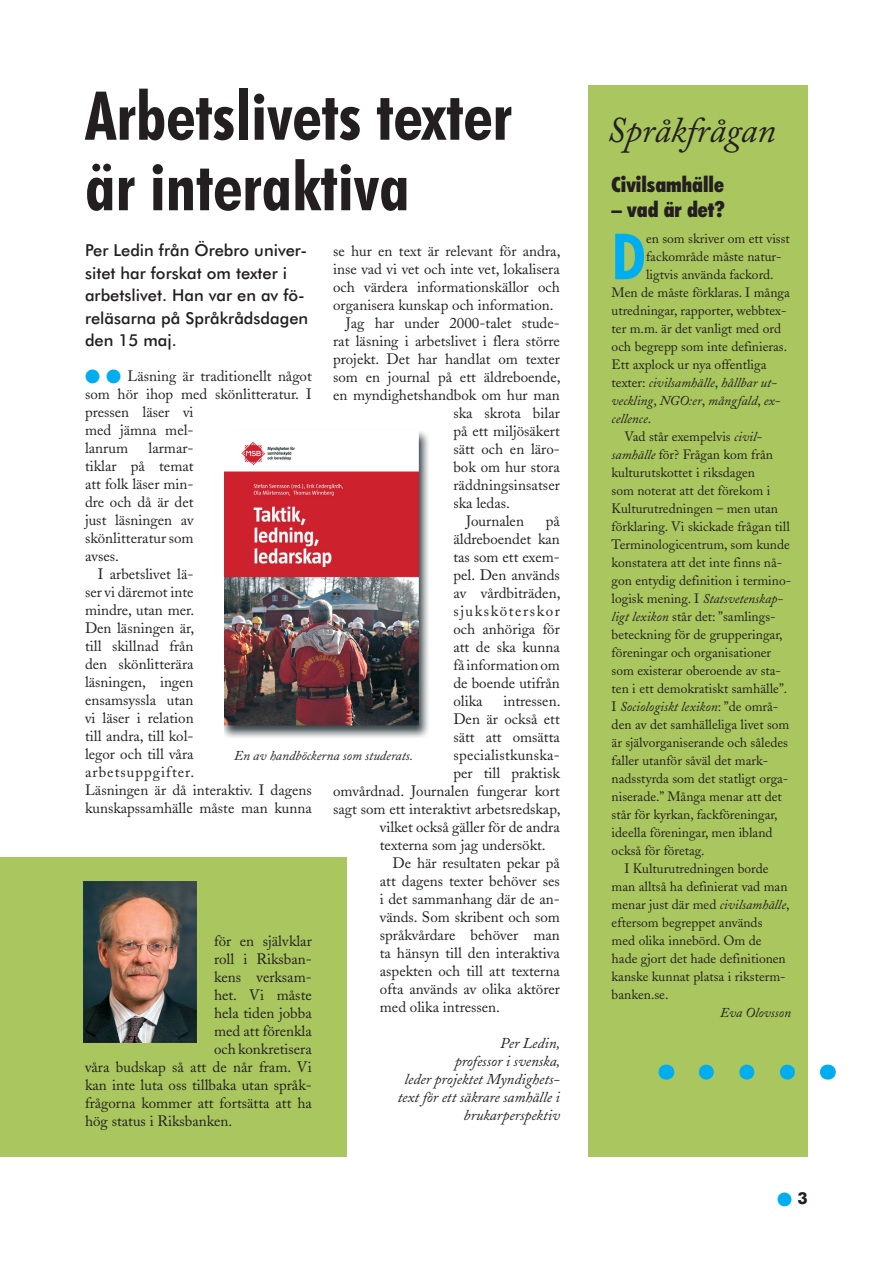
<style>
.page{position:relative;width:893px;height:1263px;background:#fff}
.page>*{position:absolute;margin:0;border:0;box-sizing:border-box;transform-origin:0 0}
.t1{font:700 condensed 67.5px/70.5px "Futura BT";color:#231f20}
.t2{font:700 condensed 64.05px "Futura BT";color:#00aeef}
.t3{font:italic 36px "Adobe Caslon";color:#231f20}
.t4{font:900 condensed 21px "Futura BT";color:#231f20}
.t5{font:500 16.5px/22.5px "Futura BT";color:#231f20}
.t6{font:700 16.5px "Futura BT";color:#231f20}
.t7{font:15px/18px "Adobe Caslon";color:#231f20;text-align:justify}
.t8{font:italic 15px/18px "Adobe Caslon";color:#231f20;text-align:right}
.t9{font:15px "Adobe Caslon";letter-spacing:.02em;color:#231f20}
.t10{font:13.5px "Adobe Caslon";color:#231f20}
.t11{font:italic 13.5px "Adobe Caslon";color:#231f20}
.s1{color:#00aeef}
.s2{font-style:normal}
.s3{font-style:italic}
</style>
<div class="page">
<div style="left:0;top:857px;width:347px;height:300px;background:#aac65e"></div>
<div style="left:588px;top:85px;width:220px;height:1072px;background:#aac65e"></div>
<svg style="left:706px;top:1064px;width:89px;height:15px"></svg>
<svg style="left:666px;top:1064px;width:1px;height:15px"></svg>
<svg style="left:827px;top:1064px;width:1px;height:15px"></svg>
<img style="left:224px;top:431px;width:205px;height:306px">
<img style="left:84px;top:881px;width:112px;height:161px">
<h1 class="t1" style="left:85px;top:80px;width:428px">Arbetslivets texter är interaktiva</h1>
<p class="t5" style="left:85px;top:239px;width:225px">Per Ledin från Örebro univer&shy;sitet har forskat om texter i arbetslivet. Han var en av fö&shy;reläsarna på Språkrådsdagen den 15 maj.</p>
<p class="t7" style="left:85px;top:367px;width:228px;text-align:left"><span class="s1">●</span> <span class="s1">●</span> Läsning är traditionellt något som hör ihop med skönlitteratur. I pressen läser vi<br>med jämna mel-<br>lanrum</p>
<p class="t7" style="left:333px;top:242px;width:229px">se hur en text är relevant för andra,</p>
<p class="t7" style="left:333px;top:260px;width:228px">inse vad vi vet och inte vet, lokalisera</p>
<p class="t7" style="left:333px;top:278px;width:228px">och värdera informationskällor och</p>
<p class="t7" style="left:333px;top:296px;width:222px">organisera kunskap och information.</p>
<p class="t7" style="left:346px;top:314px;width:216px">Jag har under 2000-talet stude-</p>
<p class="t7" style="left:333px;top:332px;width:228px">rat läsning i arbetslivet i flera större</p>
<p class="t7" style="left:333px;top:350px;width:228px">projekt. Det har handlat om texter</p>
<p class="t7" style="left:333px;top:368px;width:229px">som en journal på ett äldreboende,</p>
<p class="t7" style="left:333px;top:386px;width:228px">en myndighetshandbok om hur man</p>
<p class="t7" style="left:453px;top:404px;width:108px">ska skrota bilar</p>
<p class="t7" style="left:453px;top:422px;width:108px">på ett miljösäkert</p>
<p class="t7" style="left:453px;top:440px;width:108px">sätt och en läro-</p>
<p class="t7" style="left:453px;top:458px;width:108px">bok om hur stora</p>
<p class="t7" style="left:453px;top:476px;width:108px">räddningsinsatser</p>
<p class="t7" style="left:453px;top:494px;width:58px">ska ledas.</p>
<p class="t7" style="left:466px;top:512px;width:59px">Journalen</p>
<p class="t7" style="left:85px;top:439px;width:110px;text-indent:63px">larmar&shy;tiklar på temat att folk läser min&shy;dre och då är det just läsningen av skönlitteratur som avses.</p>
<p class="t7" style="left:85px;top:565px;width:228px;text-align:left;text-indent:13px">I arbetslivet lä-<br>ser vi däremot inte<br>mindre, utan mer.<br>Den läsningen är,<br>till skillnad från<br>den skönlitterära<br>läsningen, ingen<br>ensamsyssla utan<br>vi läser i relation<br>till andra, till kol-<br>legor och till våra<br>arbetsuppgifter.<br>Läsningen är då interaktiv. I dagens kunskapssamhälle måste man kunna</p>
<p class="t7" style="left:453px;top:512px;width:109px;text-indent:92px">på äldreboendet kan tas som ett exem&shy;pel. Den används av vårdbiträden, sjuksköterskor och anhöriga för att de ska kunna få information om de boende utifrån olika</p>
<p class="t7" style="left:503px;top:692px;width:58px">intressen.</p>
<p class="t7" style="left:453px;top:710px;width:108px">Den är också ett</p>
<p class="t7" style="left:453px;top:728px;width:108px">sätt att omsätta</p>
<p class="t9" style="left:453px;top:746px;width:108px">specialistkunska-</p>
<p class="t7" style="left:453px;top:764px;width:108px">per till praktisk</p>
<p class="t7" style="left:333px;top:782px;width:228px">omvårdnad. Journalen fungerar kort</p>
<p class="t7" style="left:333px;top:800px;width:229px">sagt som ett interaktivt arbetsredskap,</p>
<p class="t7" style="left:380px;top:818px;width:181px">vilket också gäller för de andra</p>
<p class="t7" style="left:380px;top:836px;width:167px">texterna som jag undersökt.</p>
<p class="t7" style="left:393px;top:854px;width:169px">De här resultaten pekar på</p>
<p class="t7" style="left:380px;top:872px;width:181px">att dagens texter behöver ses</p>
<p class="t7" style="left:380px;top:890px;width:182px">i det sammanhang där de an-</p>
<p class="t7" style="left:380px;top:908px;width:181px">vänds. Som skribent och som</p>
<p class="t7" style="left:380px;top:926px;width:182px">språkvårdare behöver man</p>
<p class="t7" style="left:380px;top:944px;width:181px">ta hänsyn till den interaktiva</p>
<p class="t7" style="left:380px;top:962px;width:181px">aspekten och till att texterna</p>
<p class="t7" style="left:380px;top:980px;width:181px">ofta används av olika aktörer</p>
<p class="t7" style="left:380px;top:998px;width:122px">med olika intressen.</p>
<p class="t8" style="left:398px;top:1034px;width:164px">Per Ledin,<br>professor i svenska,<br>leder projektet Myndighets&shy;text för ett säkrare samhälle i brukarperspektiv</p>
<p class="t11" style="left:234px;top:748px;width:181px">En av handböckerna som studerats.</p>
<p class="t7" style="left:214px;top:932px;width:99px">för en självklar</p>
<p class="t7" style="left:214px;top:950px;width:99px">roll i Riksban-</p>
<p class="t7" style="left:214px;top:968px;width:99px">kens verksam-</p>
<p class="t7" style="left:214px;top:986px;width:99px">het. Vi måste</p>
<p class="t7" style="left:214px;top:1004px;width:99px">hela tiden jobba</p>
<p class="t7" style="left:214px;top:1022px;width:99px">med att förenkla</p>
<p class="t7" style="left:214px;top:1040px;width:99px">och konkretisera</p>
<p class="t7" style="left:85px;top:1058px;width:228px">våra budskap så att de når fram. Vi</p>
<p class="t7" style="left:85px;top:1076px;width:228px">kan inte luta oss tillbaka utan språk-</p>
<p class="t7" style="left:85px;top:1094px;width:228px">frågorna kommer att fortsätta att ha</p>
<p class="t7" style="left:85px;top:1112px;width:149px">hög status i Riksbanken.</p>
<h3 class="t3" style="left:607px;top:110px;width:170px">Språkfrågan</h3>
<h3 class="t4" style="left:612px;top:171px;width:114px">Civilsamhälle</h3>
<h3 class="t4" style="left:612px;top:197px;width:115px">– vad är det?</h3>
<h2 class="t2" style="left:612px;top:218px;width:36px">D</h2>
<p class="t10" style="left:646px;top:231px;width:145px">en som skriver om ett visst</p>
<p class="t10" style="left:646px;top:249px;width:137px">fackområde måste natur-</p>
<p class="t10" style="left:646px;top:267px;width:129px">ligtvis använda fackord.</p>
<p class="t10" style="left:612px;top:285px;width:180px">Men de måste förklaras. I många</p>
<p class="t10" style="left:612px;top:303px;width:176px">utredningar, rapporter, webbtex-</p>
<p class="t10" style="left:612px;top:321px;width:171px">ter m.m. är det vanligt med ord</p>
<p class="t10" style="left:612px;top:339px;width:177px">och begrepp som inte definieras.</p>
<p class="t10" style="left:612px;top:357px;width:156px">Ett axplock ur nya offentliga</p>
<p class="t11" style="left:612px;top:375px;width:167px"><span class="s2">texter:</span> civilsamhälle<span class="s2">,</span> hållbar ut-</p>
<p class="t11" style="left:612px;top:393px;width:170px">veckling<span class="s2">,</span> NGO:er<span class="s2">,</span> mångfald<span class="s2">,</span> ex-</p>
<p class="t11" style="left:612px;top:411px;width:41px">cellence<span class="s2">.</span></p>
<p class="t10" style="left:624px;top:429px;width:139px">Vad står exempelvis <span class="s3">civil-</span></p>
<p class="t10" style="left:612px;top:447px;width:163px"><span class="s3">samhälle</span> för? Frågan kom från</p>
<p class="t10" style="left:612px;top:465px;width:145px">kulturutskottet i riksdagen</p>
<p class="t10" style="left:612px;top:483px;width:160px">som noterat att det förekom i</p>
<p class="t10" style="left:612px;top:501px;width:168px">Kulturutredningen – men utan</p>
<p class="t10" style="left:612px;top:519px;width:180px">förklaring. Vi skickade frågan till</p>
<p class="t10" style="left:612px;top:537px;width:180px">Terminologicentrum, som kunde</p>
<p class="t10" style="left:612px;top:555px;width:172px">konstatera att det inte finns nå-</p>
<p class="t10" style="left:612px;top:573px;width:181px">gon entydig definition i termino-</p>
<p class="t11" style="left:612px;top:591px;width:173px"><span class="s2">logisk mening. I</span> Statsvetenskap-</p>
<p class="t10" style="left:612px;top:609px;width:165px"><span class="s3">ligt lexikon</span> står det: ”samlings-</p>
<p class="t10" style="left:612px;top:627px;width:172px">beteckning för de grupperingar,</p>
<p class="t10" style="left:612px;top:645px;width:161px">föreningar och organisationer</p>
<p class="t10" style="left:612px;top:663px;width:171px">som existerar oberoende av sta-</p>
<p class="t10" style="left:612px;top:681px;width:177px">ten i ett demokratiskt samhälle”.</p>
<p class="t11" style="left:612px;top:699px;width:168px"><span class="s2">I</span> Sociologiskt lexikon<span class="s2">: ”de områ-</span></p>
<p class="t10" style="left:612px;top:717px;width:179px">den av det samhälleliga livet som</p>
<p class="t10" style="left:612px;top:735px;width:178px">är självorganiserande och således</p>
<p class="t10" style="left:612px;top:753px;width:158px">faller utanför såväl det mark-</p>
<p class="t10" style="left:612px;top:771px;width:178px">nadsstyrda som det statligt orga-</p>
<p class="t10" style="left:612px;top:789px;width:172px">niserade.” Många menar att det</p>
<p class="t10" style="left:612px;top:807px;width:168px">står för kyrkan, fackföreningar,</p>
<p class="t10" style="left:612px;top:825px;width:162px">ideella föreningar, men ibland</p>
<p class="t10" style="left:612px;top:843px;width:95px">också för företag.</p>
<p class="t10" style="left:624px;top:861px;width:146px">I Kulturutredningen borde</p>
<p class="t10" style="left:612px;top:879px;width:177px">man alltså ha definierat vad man</p>
<p class="t10" style="left:612px;top:897px;width:179px">menar just där med <span class="s3">civilsamhälle</span>,</p>
<p class="t10" style="left:612px;top:915px;width:152px">eftersom begreppet används</p>
<p class="t10" style="left:612px;top:933px;width:152px">med olika innebörd. Om de</p>
<p class="t10" style="left:612px;top:951px;width:176px">hade gjort det hade definitionen</p>
<p class="t10" style="left:612px;top:969px;width:176px">kanske kunnat platsa i riksterm-</p>
<p class="t10" style="left:612px;top:987px;width:58px">banken.se.</p>
<p class="t11" style="left:720px;top:1005px;width:73px">Eva Olovsson</p>
<p class="t6" style="left:777px;top:1188px;width:32px"><span class="s1">●</span> 3</p>
</div>
